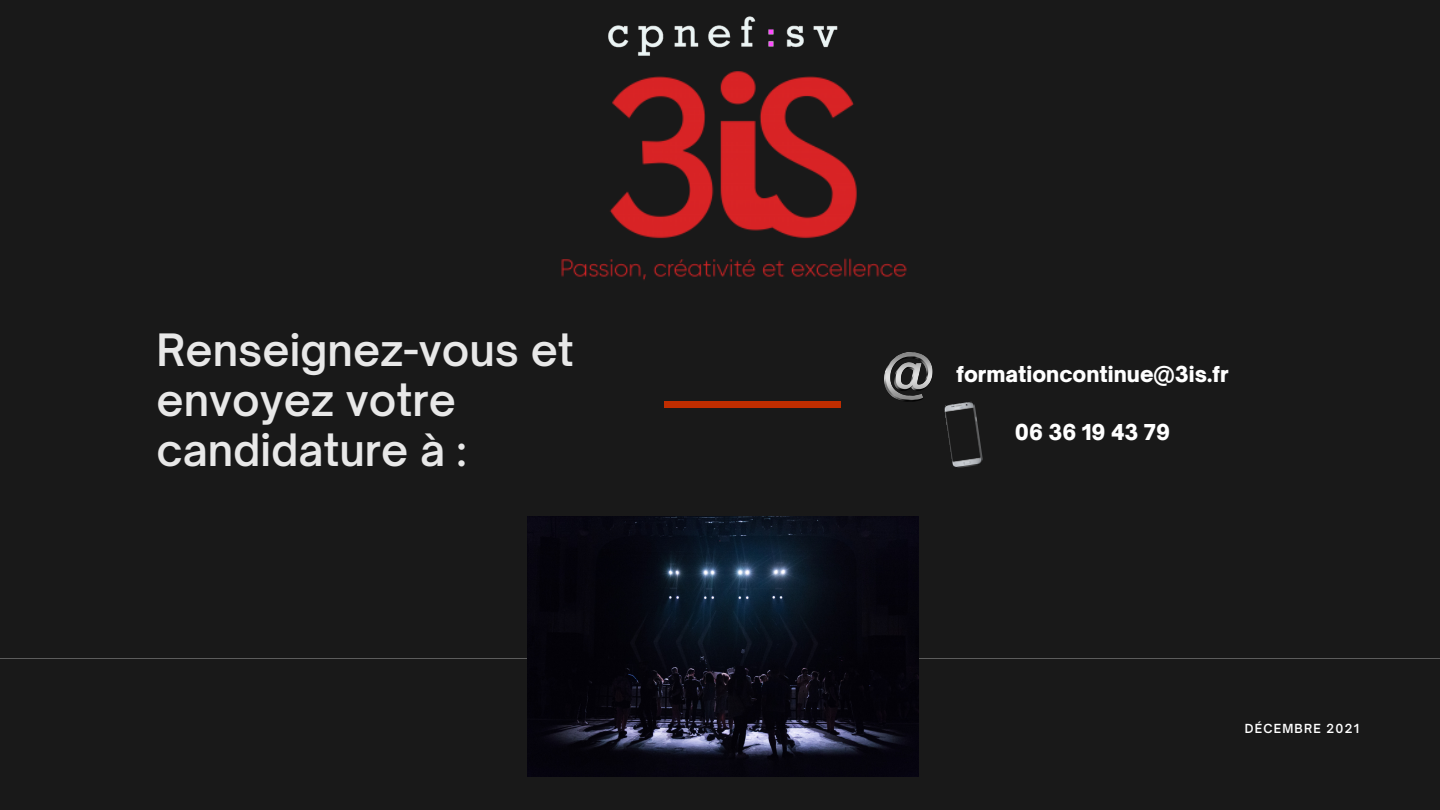
<style>
.page{position:relative;width:1440px;height:810px;background:#191919}
.page>*{position:absolute;margin:0;border:0;box-sizing:border-box;transform-origin:0 0}
.t1{font:600 42.7px/50.1px "Open Sauce One";color:#e8e8e8}
.t2{font:900 21px "Open Sauce One";color:#fff}
.t3{font:600 12px "Open Sauce One";letter-spacing:.1em;color:#fff}
</style>
<div class="page">
<div style="left:664px;top:401px;width:177px;height:7px;background:#bf2d00"></div>
<hr style="left:0;top:658px;width:1440px;height:1px;background:#fff">
<img style="left:885px;top:352px;width:47px;height:50px">
<img style="left:944px;top:401px;width:39px;height:67px">
<img style="left:561px;top:81px;width:346px;height:199px">
<img style="left:528px;top:516px;width:391px;height:260px">
<img style="left:608px;top:16px;width:230px;height:65px">
<p class="t1" style="left:157px;top:325px;width:419px">Renseignez-vous et envoyez votre candidature à :</p>
<p class="t2" style="left:956px;top:361px;width:274px">formationcontinue@3is.fr</p>
<p class="t2" style="left:1015px;top:419px;width:157px">06 36 19 43 79</p>
<p class="t3" style="left:1245px;top:721px;width:116px">DÉCEMBRE 2021</p>
</div>
